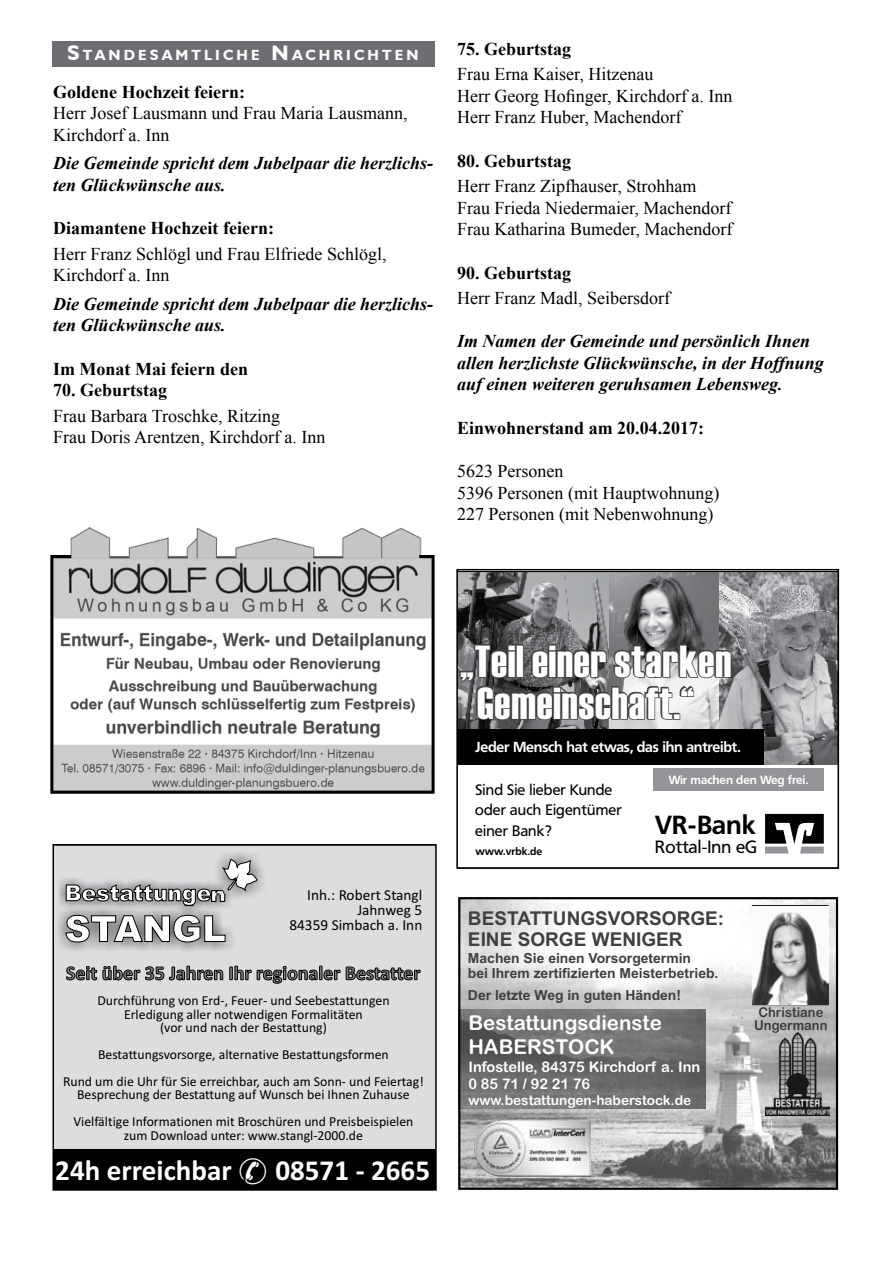
<style>
.page{position:relative;width:893px;height:1263px;background:#fff}
.page>*{position:absolute;margin:0;border:0;box-sizing:border-box;transform-origin:0 0}
.t1{font:44.85px/42px "Haettenschweiler";letter-spacing:.02em;color:#fff;text-align:center}
.t2{font:700 29.1px "Calibri";color:#fff}
.t3{font:27.6px "Arial";color:#000}
.t4{font:700 25.95px "Frutiger BSK";color:#000}
.t5{font:20.55px/23.7px "Arial Rounded MT Bold";color:#fff}
.t6{font:700 19.95px "Calibri";color:#808285}
.t7{font:700 19.05px/21.3px "Arial";color:#404042}
.t8{font:18px/21.6px "Times New Roman";color:#000}
.t9{font:italic 700 18px/21.6px "Times New Roman";color:#000}
.t10{font:700 18px "Times New Roman";color:#000}
.t11{font:17.55px "Frutiger BSK";color:#000}
.t12{font:15.3px/15px "Calibri";color:#000;text-align:right}
.t13{font:15px/20.5px "Frutiger VR";letter-spacing:.01em;color:#000}
.t14{font:14.7px/17px "Arial Rounded MT Bold";color:#fff}
.t15{font:700 14.7px "Humanist 521 BT";letter-spacing:.215em;color:#fff}
.t16{font:700 14.4px "Frutiger VR";letter-spacing:-.015em;color:#fff}
.t17{font:700 13.95px/15.6px "Arial";color:#404042}
.t18{font:13.8px/13.5px "Calibri";color:#000;text-align:center}
.t19{font:13.65px "Arial Rounded MT Bold";color:#fff}
.t20{font:13.65px/12.6px "Arial Rounded MT Bold";color:#3c3c3c;text-align:center;scale:.95 1}
.t21{font:700 11.7px "Frutiger VR";color:#fff}
.t22{font:700 10.5px "Frutiger VR";letter-spacing:.01em;color:#000}
.s1{font-size:21px}
</style>
<div class="page">
<div style="left:52px;top:41px;width:383px;height:26px;background:#6d6e71"></div>
<img style="left:461px;top:900px;width:374px;height:287px">
<img style="left:461px;top:1009px;width:245px;height:100px">
<img style="left:766px;top:1033px;width:64px;height:82px">
<img style="left:475px;top:1120px;width:115px;height:56px">
<div style="left:458px;top:897px;width:380px;height:293px;border:2px solid #000"></div>
<div style="left:752px;top:905px;width:76px;height:100px;border:1px solid #000"></div>
<img style="left:753px;top:906px;width:75px;height:99px">
<svg style="left:55px;top:847px;width:379px;height:302px;background:#d3d4d5"></svg>
<div style="left:52px;top:844px;width:385px;height:347px;border:2px solid #000"></div>
<img style="left:70px;top:527px;width:352px;height:26px">
<svg style="left:50px;top:553px;width:385px;height:241px"></svg>
<svg style="left:765px;top:814px;width:59px;height:39px"></svg>
<img style="left:718px;top:573px;width:118px;height:191px">
<img style="left:609px;top:573px;width:109px;height:156px">
<img style="left:459px;top:573px;width:150px;height:156px">
<div style="left:457px;top:729px;width:307px;height:35px;background:#000"></div>
<div style="left:653px;top:769px;width:170px;height:22px;background:#939598"></div>
<svg style="left:459px;top:643px;width:273px;height:78px;background:#727274"></svg>
<div style="left:456px;top:569px;width:383px;height:300px;border:2px solid #000"></div>
<div style="left:53px;top:1149px;width:383px;height:41px;background:#000"></div>
<svg style="left:58px;top:585px;width:12px;height:11px"></svg>
<svg style="left:72px;top:604px;width:12px;height:11px"></svg>
<svg style="left:87px;top:623px;width:12px;height:11px"></svg>
<svg style="left:257px;top:699px;width:18px;height:18px"></svg>
<p class="t15" style="left:67px;top:46px;width:353px"><span class="s1">S</span>TANDESAMTLICHE <span class="s1">N</span> ACHRICHTEN</p>
<p class="t10" style="left:53px;top:79px;width:193px">Goldene Hochzeit feiern:</p>
<p class="t8" style="left:53px;top:102px;width:356px">Herr Josef Lausmann und Frau Maria Lausmann,<br>Kirchdorf a. Inn</p>
<p class="t9" style="left:53px;top:152px;width:381px">Die Gemeinde spricht dem Jubelpaar die herzlichs&shy;ten Glückwünsche aus.</p>
<p class="t10" style="left:53px;top:216px;width:222px">Diamantene Hochzeit feiern:</p>
<p class="t8" style="left:53px;top:242px;width:335px">Herr Franz Schlögl und Frau Elfriede Schlögl,<br>Kirchdorf a. Inn</p>
<p class="t9" style="left:53px;top:292px;width:381px">Die Gemeinde spricht dem Jubelpaar die herzlichs&shy;ten Glückwünsche aus.</p>
<p class="t10" style="left:53px;top:356px;width:196px">Im Monat Mai feiern den</p>
<p class="t10" style="left:53px;top:378px;width:115px">70. Geburtstag</p>
<p class="t8" style="left:53px;top:404px;width:274px">Frau Barbara Troschke, Ritzing<br>Frau Doris Arentzen, Kirchdorf a. Inn</p>
<h3 class="t3" style="left:11px;top:364px;width:367px">(Schrift: Calibri) ab April 2012</h3>
<p class="t10" style="left:457px;top:36px;width:115px">75. Geburtstag</p>
<p class="t8" style="left:457px;top:63px;width:277px">Frau Erna Kaiser, Hitzenau<br>Herr Georg Hofinger, Kirchdorf a. Inn<br>Herr Franz Huber, Machendorf</p>
<p class="t10" style="left:457px;top:148px;width:115px">80. Geburtstag</p>
<p class="t8" style="left:457px;top:175px;width:277px">Herr Franz Zipfhauser, Strohham<br>Frau Frieda Niedermaier, Machendorf<br>Frau Katharina Bumeder, Machendorf</p>
<p class="t10" style="left:457px;top:260px;width:115px">90. Geburtstag</p>
<p class="t8" style="left:457px;top:287px;width:214px">Herr Franz Madl, Seibersdorf</p>
<p class="t9" style="left:457px;top:330px;width:368px">Im Namen der Gemeinde und persönlich Ihnen allen herzlichste Glückwünsche, in der Hoffnung auf einen weiteren geruhsamen Lebensweg.</p>
<p class="t10" style="left:457px;top:415px;width:249px">Einwohnerstand am 20.04.2017:</p>
<p class="t8" style="left:457px;top:460px;width:264px">5623 Personen<br>5396 Personen (mit Hauptwohnung)<br>227 Personen (mit Nebenwohnung)</p>
<p class="t12" style="left:289px;top:887px;width:134px">Inh.: Robert Stangl<br>Jahnweg 5<br>84359 Simbach a. Inn</p>
<p class="t6" style="left:66px;top:961px;width:356px">Seit über 35 Jahren Ihr regionaler Bestatter</p>
<p class="t18" style="left:97px;top:994px;width:294px">Durchführung von Erd-, Feuer- und Seebestattungen<br>Erledigung aller notwendigen Formalitäten<br>(vor und nach der Bestattung)</p>
<p class="t18" style="left:63px;top:1041px;width:362px;line-height:26.8px">Bestattungsvorsorge, alternative Bestattungsformen<br>Rund um die Uhr für Sie erreichbar, auch am Sonn- und Feiertag!</p>
<p class="t18" style="left:73px;top:1081px;width:342px;line-height:26.8px;text-align:left">Besprechung der Bestattung auf Wunsch bei Ihnen Zuhause<br>Vielfältige Informationen mit Broschüren und Preisbeispielen</p>
<p class="t18" style="left:124px;top:1128px;width:241px">zum Download unter: www.stangl-2000.de</p>
<h2 class="t2" style="left:55px;top:1153px;width:178px">24h erreichbar</h2>
<h2 class="t2" style="left:275px;top:1153px;width:156px">08571 - 2665</h2>
<h1 class="t1" style="left:460px;top:640px;width:273px">„Teil einer starken<br>Gemeinschaft.“</h1>
<p class="t16" style="left:475px;top:739px;width:267px">Jeder Mensch hat etwas, das ihn antreibt.</p>
<p class="t13" style="left:475px;top:779px;width:148px">Sind Sie lieber Kunde oder auch Eigentümer einer Bank?</p>
<p class="t22" style="left:475px;top:845px;width:68px">www.vrbk.de</p>
<p class="t21" style="left:669px;top:773px;width:141px">Wir machen den Weg frei.</p>
<h3 class="t4" style="left:655px;top:809px;width:102px">VR-Bank</h3>
<p class="t11" style="left:655px;top:837px;width:104px">Rottal-Inn eG</p>
<p class="t7" style="left:468px;top:908px;width:258px">BESTATTUNGSVORSORGE:<br>EINE SORGE WENIGER</p>
<p class="t17" style="left:468px;top:950px;width:252px">Machen Sie einen Vorsorgetermin<br>bei Ihrem zertifizierten Meisterbetrieb.</p>
<p class="t17" style="left:468px;top:988px;width:215px">Der letzte Weg in guten Händen!</p>
<p class="t5" style="left:468px;top:1011px;width:195px">Bestattungsdienste<br>HABERSTOCK</p>
<p class="t14" style="left:468px;top:1058px;width:234px">Infostelle, 84375 Kirchdorf a. Inn<br>0 85 71 / 92 21 76</p>
<p class="t19" style="left:468px;top:1092px;width:224px">www.bestattungen-haberstock.de</p>
<p class="t20" style="left:754px;top:1006px;width:79px">Christiane<br>Ungermann</p>
</div>
